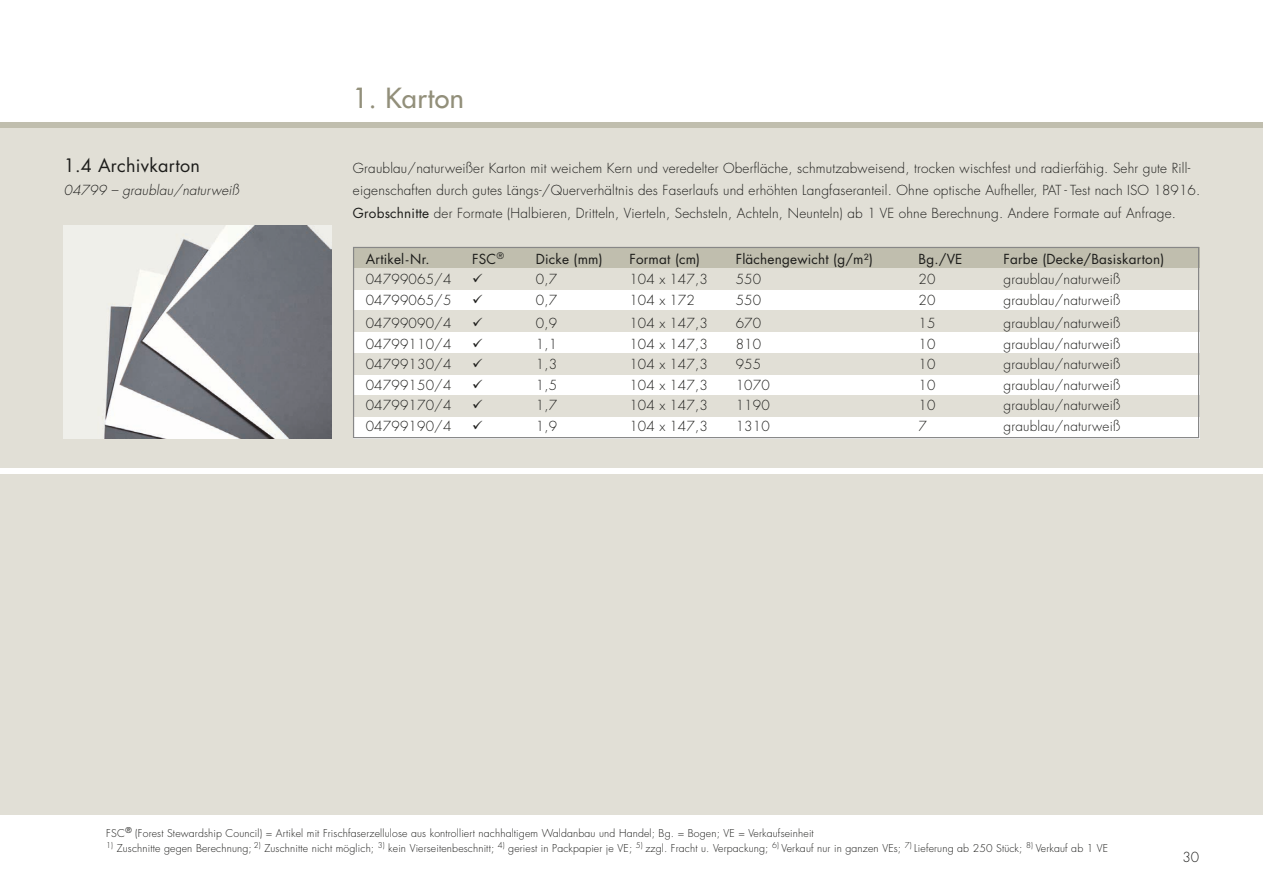
<style>
.page{position:relative;width:1263px;height:893px;background:#fff}
.page>*{position:absolute;margin:0;border:0;box-sizing:border-box;transform-origin:0 0}
.t1{font:500 27px "Futura Std";letter-spacing:.015em;color:#928f7a}
.t2{font:18px "Futura Std";letter-spacing:.015em;color:#1d1d1b}
.t3{font:300 13.5px/22.5px "Futura Std";letter-spacing:.015em;color:#1d1d1b}
.t4{font:13.5px "Futura Std";letter-spacing:.015em;color:#1d1d1b}
.t5{font:italic 300 13.5px "Futura Std";letter-spacing:.015em;color:#1d1d1b}
.t6{font:300 10.5px "Futura Std";letter-spacing:.015em;color:#1d1d1b}
.s1{font-weight:400}
</style>
<div class="page">
<div style="left:0;top:128px;width:1263px;height:340px;background:#e1dfd6"></div>
<div style="left:0;top:474px;width:1263px;height:340px;background:#e1dfd6"></div>
<div style="left:0;top:122px;width:1263px;height:6px;background:#c0beae"></div>
<div style="left:353px;top:247px;width:846px;height:191px;background:#fff"></div>
<div style="left:353px;top:353px;width:846px;height:21px;background:#e1dfd6"></div>
<div style="left:353px;top:247px;width:846px;height:21px;background:#c0beae"></div>
<div style="left:353px;top:311px;width:846px;height:21px;background:#e1dfd6"></div>
<div style="left:353px;top:268px;width:846px;height:21px;background:#e1dfd6"></div>
<div style="left:353px;top:396px;width:846px;height:21px;background:#e1dfd6"></div>
<div style="left:353px;top:247px;width:846px;height:191px;border:1px solid #878787"></div>
<img style="left:64px;top:226px;width:268px;height:212px">
<h2 class="t2" style="left:64px;top:154px;width:138px">1.4 Archivkarton</h2>
<p class="t5" style="left:64px;top:182px;width:177px">04799 – graublau/naturweiß</p>
<h1 class="t1" style="left:353px;top:81px;width:112px">1. Karton</h1>
<p class="t3" style="left:353px;top:157px;width:849px">Graublau/naturweißer Karton mit weichem Kern und veredelter Oberfläche, schmutzabweisend, trocken wischfest und radierfähig. Sehr gute Rill&shy;eigenschaften durch gutes Längs-/Querverhältnis des Faserlaufs und erhöhten Langfaseranteil. Ohne optische Aufheller, PAT - Test nach ISO 18916.<br><span class="s1">Grobschnitte</span> der Formate (Halbieren, Dritteln, Vierteln, Sechsteln, Achteln, Neunteln) ab 1 VE ohne Berechnung. Andere Formate auf Anfrage.</p>
<p class="t4" style="left:366px;top:250px;width:66px">Artikel-Nr.</p>
<p class="t4" style="left:472px;top:250px;width:34px">FSC<sup>®</sup></p>
<p class="t4" style="left:536px;top:250px;width:68px">Dicke (mm)</p>
<p class="t4" style="left:629px;top:250px;width:72px">Format (cm)</p>
<p class="t4" style="left:736px;top:250px;width:139px">Flächengewicht (g/m²)</p>
<p class="t4" style="left:918px;top:250px;width:45px">Bg./VE</p>
<p class="t4" style="left:1003px;top:250px;width:162px">Farbe (Decke/Basiskarton)</p>
<p class="t3" style="left:366px;top:269px;width:87px">04799065/4</p>
<p class="t3" style="left:536px;top:269px;width:23px">0,7</p>
<p class="t3" style="left:629px;top:269px;width:80px">104 x 147,3</p>
<p class="t3" style="left:736px;top:269px;width:27px">550</p>
<p class="t3" style="left:918px;top:269px;width:18px">20</p>
<p class="t3" style="left:1003px;top:269px;width:118px">graublau/naturweiß</p>
<p class="t3" style="left:366px;top:289px;width:87px">04799065/5</p>
<p class="t3" style="left:536px;top:289px;width:23px">0,7</p>
<p class="t3" style="left:629px;top:289px;width:67px">104 x 172</p>
<p class="t3" style="left:736px;top:289px;width:27px">550</p>
<p class="t3" style="left:918px;top:289px;width:18px">20</p>
<p class="t3" style="left:1003px;top:289px;width:118px">graublau/naturweiß</p>
<p class="t3" style="left:366px;top:312px;width:87px">04799090/4</p>
<p class="t3" style="left:536px;top:312px;width:23px">0,9</p>
<p class="t3" style="left:629px;top:312px;width:80px">104 x 147,3</p>
<p class="t3" style="left:736px;top:312px;width:27px">670</p>
<p class="t3" style="left:918px;top:312px;width:18px">15</p>
<p class="t3" style="left:1003px;top:312px;width:118px">graublau/naturweiß</p>
<p class="t3" style="left:366px;top:333px;width:87px">04799110/4</p>
<p class="t3" style="left:536px;top:333px;width:23px">1,1</p>
<p class="t3" style="left:629px;top:333px;width:80px">104 x 147,3</p>
<p class="t3" style="left:736px;top:333px;width:27px">810</p>
<p class="t3" style="left:918px;top:333px;width:18px">10</p>
<p class="t3" style="left:1003px;top:333px;width:118px">graublau/naturweiß</p>
<p class="t3" style="left:366px;top:353px;width:87px">04799130/4</p>
<p class="t3" style="left:536px;top:353px;width:23px">1,3</p>
<p class="t3" style="left:629px;top:353px;width:80px">104 x 147,3</p>
<p class="t3" style="left:736px;top:353px;width:27px">955</p>
<p class="t3" style="left:918px;top:353px;width:18px">10</p>
<p class="t3" style="left:1003px;top:353px;width:118px">graublau/naturweiß</p>
<p class="t3" style="left:366px;top:374px;width:87px">04799150/4</p>
<p class="t3" style="left:536px;top:374px;width:23px">1,5</p>
<p class="t3" style="left:629px;top:374px;width:80px">104 x 147,3</p>
<p class="t3" style="left:736px;top:374px;width:36px">1070</p>
<p class="t3" style="left:918px;top:374px;width:18px">10</p>
<p class="t3" style="left:1003px;top:374px;width:118px">graublau/naturweiß</p>
<p class="t3" style="left:366px;top:395px;width:87px">04799170/4</p>
<p class="t3" style="left:536px;top:395px;width:23px">1,7</p>
<p class="t3" style="left:629px;top:395px;width:80px">104 x 147,3</p>
<p class="t3" style="left:736px;top:395px;width:36px">1190</p>
<p class="t3" style="left:918px;top:395px;width:18px">10</p>
<p class="t3" style="left:1003px;top:395px;width:118px">graublau/naturweiß</p>
<p class="t3" style="left:366px;top:415px;width:87px">04799190/4</p>
<p class="t3" style="left:536px;top:415px;width:23px">1,9</p>
<p class="t3" style="left:629px;top:415px;width:80px">104 x 147,3</p>
<p class="t3" style="left:736px;top:415px;width:36px">1310</p>
<p class="t3" style="left:918px;top:415px;width:10px">7</p>
<p class="t3" style="left:1003px;top:415px;width:118px">graublau/naturweiß</p>
<p class="t6" style="left:106px;top:827px;width:709px">FSC<sup>®</sup> (Forest Stewardship Council) = Artikel mit Frischfaserzellulose aus kontrolliert nachhaltigem Waldanbau und Handel; Bg. = Bogen; VE = Verkaufseinheit</p>
<p class="t6" style="left:106px;top:842px;width:1003px"><sup>1)</sup> Zuschnitte gegen Berechnung; <sup>2)</sup> Zuschnitte nicht möglich; <sup>3)</sup> kein Vierseitenbeschnitt; <sup>4)</sup> geriest in Packpapier je VE; <sup>5)</sup> zzgl. Fracht u. Verpackung; <sup>6)</sup> Verkauf nur in ganzen VEs; <sup>7)</sup> Lieferung ab 250 Stück; <sup>8)</sup> Verkauf ab 1 VE</p>
<p class="t3" style="left:1182px;top:846px;width:18px">30</p>
</div>
